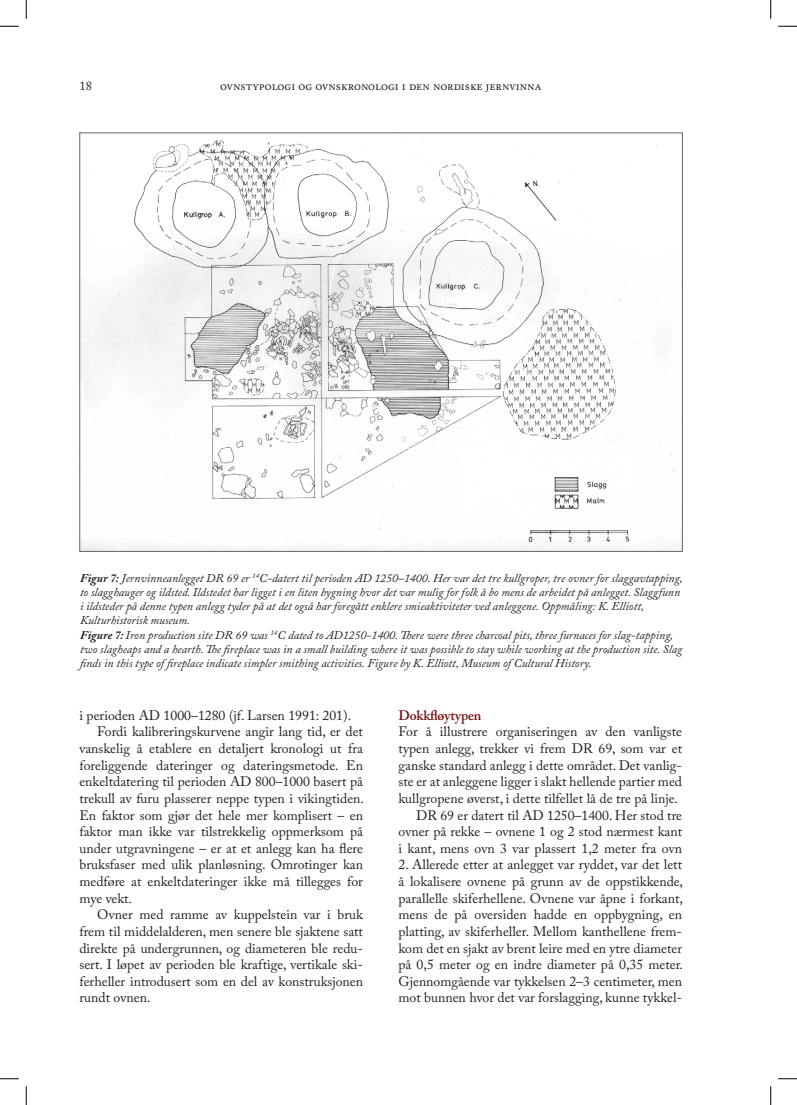
<style>
.page{position:relative;width:797px;height:1105px;background:#fff}
.page>*{position:absolute;margin:0;border:0;box-sizing:border-box;transform-origin:0 0}
.t1{font:13.75px/16.6px "Adobe Caslon Pro";letter-spacing:-.025em;color:#231f20;text-align:justify}
.t2{font:13.75px "Adobe Caslon Pro";color:#231f20}
.t3{font:600 13.75px "Adobe Caslon Pro";letter-spacing:-.01em;color:#771012}
.t4{font:12.5px "Adobe Caslon Pro";color:#231f20}
.t5{font:italic 11.88px/14.2px "Adobe Caslon Pro";color:#231f20}
.s1{font-weight:700}
</style>
<div class="page">
<img style="left:81px;top:139px;width:599px;height:411px">
<svg style="left:0;top:25px;width:19px;height:2px"></svg>
<svg style="left:778px;top:25px;width:19px;height:2px"></svg>
<svg style="left:0;top:1078px;width:19px;height:1px"></svg>
<svg style="left:778px;top:1078px;width:19px;height:1px"></svg>
<svg style="left:25px;top:0;width:2px;height:19px"></svg>
<svg style="left:25px;top:1086px;width:2px;height:19px"></svg>
<svg style="left:770px;top:0;width:1px;height:19px"></svg>
<svg style="left:770px;top:1086px;width:1px;height:19px"></svg>
<p class="t4" style="left:79px;top:78px;width:14px">18</p>
<p class="t4" style="left:220px;top:78px;width:323px">ovnstypologi og ovnskronologi i den nordiske jernvinna</p>
<p class="t5" style="left:80px;top:570px;width:604px"><span class="s1">Figur 7:</span> Jernvinneanlegget DR 69 er <sup>14</sup>C-datert til perioden AD 1250–1400. Her var det tre kullgroper, tre ovner for slaggavtapping, to slagghauger og ildsted. Ildstedet har ligget i en liten bygning hvor det var mulig for folk å bo mens de arbeidet på anlegget. Slaggfunn i ildsteder på denne typen anlegg tyder på at det også har foregått enklere smieaktiviteter ved anleggene. Oppmåling: K. Elliott, Kulturhistorisk museum.<br><span class="s1">Figure 7:</span> Iron production site DR 69 was <sup>14</sup>C dated to AD1250-1400. There were three charcoal pits, three furnaces for slag-tapping, two slagheaps and a hearth. The fireplace was in a small building where it was possible to stay while working at the production site. Slag finds in this type of fireplace indicate simpler smithing activities. Figure by K. Elliott, Museum of Cultural History.</p>
<p class="t2" style="left:79px;top:707px;width:273px">i perioden AD 1000–1280 (jf. Larsen 1991: 201).</p>
<p class="t1" style="left:97px;top:723px;width:267px">Fordi kalibreringskurvene angir lang tid, er det</p>
<p class="t1" style="left:79px;top:740px;width:285px">vanskelig å etablere en detaljert kronologi ut fra</p>
<p class="t1" style="left:79px;top:757px;width:285px">foreliggende dateringer og dateringsmetode. En</p>
<p class="t2" style="left:79px;top:773px;width:285px">enkeltdatering til perioden AD 800–1000 basert på</p>
<p class="t1" style="left:79px;top:790px;width:286px">trekull av furu plasserer neppe typen i vikingtiden.</p>
<p class="t1" style="left:79px;top:806px;width:285px">En faktor som gjør det hele mer komplisert – en</p>
<p class="t1" style="left:79px;top:823px;width:285px">faktor man ikke var tilstrekkelig oppmerksom på</p>
<p class="t1" style="left:79px;top:840px;width:285px">under utgravningene – er at et anlegg kan ha flere</p>
<p class="t1" style="left:79px;top:856px;width:285px">bruksfaser med ulik planløsning. Omrotinger kan</p>
<p class="t1" style="left:79px;top:873px;width:285px">medføre at enkeltdateringer ikke må tillegges for</p>
<p class="t1" style="left:79px;top:890px;width:54px">mye vekt.</p>
<p class="t1" style="left:97px;top:906px;width:268px">Ovner med ramme av kuppelstein var i bruk</p>
<p class="t1" style="left:79px;top:923px;width:285px">frem til middelalderen, men senere ble sjaktene satt</p>
<p class="t1" style="left:79px;top:939px;width:285px">direkte på undergrunnen, og diameteren ble redu-</p>
<p class="t1" style="left:79px;top:956px;width:285px">sert. I løpet av perioden ble kraftige, vertikale ski-</p>
<p class="t1" style="left:79px;top:973px;width:285px">ferheller introdusert som en del av konstruksjonen</p>
<p class="t1" style="left:79px;top:989px;width:73px">rundt ovnen.</p>
<p class="t3" style="left:398px;top:707px;width:84px">Dokkfløytypen</p>
<p class="t1" style="left:398px;top:723px;width:285px">For å illustrere organiseringen av den vanligste</p>
<p class="t1" style="left:398px;top:740px;width:285px">typen anlegg, trekker vi frem DR 69, som var et</p>
<p class="t1" style="left:398px;top:757px;width:285px">ganske standard anlegg i dette området. Det vanlig-</p>
<p class="t1" style="left:398px;top:773px;width:285px">ste er at anleggene ligger i slakt hellende partier med</p>
<p class="t1" style="left:398px;top:790px;width:281px">kullgropene øverst, i dette tilfellet lå de tre på linje.</p>
<p class="t2" style="left:416px;top:807px;width:267px">DR 69 er datert til AD 1250–1400. Her stod tre</p>
<p class="t1" style="left:398px;top:823px;width:285px">ovner på rekke – ovnene 1 og 2 stod nærmest kant</p>
<p class="t1" style="left:398px;top:840px;width:285px">i kant, mens ovn 3 var plassert 1,2 meter fra ovn</p>
<p class="t1" style="left:398px;top:856px;width:286px">2. Allerede etter at anlegget var ryddet, var det lett å lokalisere ovnene på grunn av de oppstikkende, parallelle skiferhellene. Ovnene var åpne i forkant, mens de på oversiden hadde en oppbygning, en platting, av skiferheller. Mellom kanthellene frem&shy;kom det en sjakt av brent leire med en ytre diameter på 0,5 meter og en indre diameter på 0,35 meter.<br>Gjennomgående var tykkelsen 2–3 centimeter, men mot bunnen hvor det var forslagging, kunne tykkel-</p>
</div>
